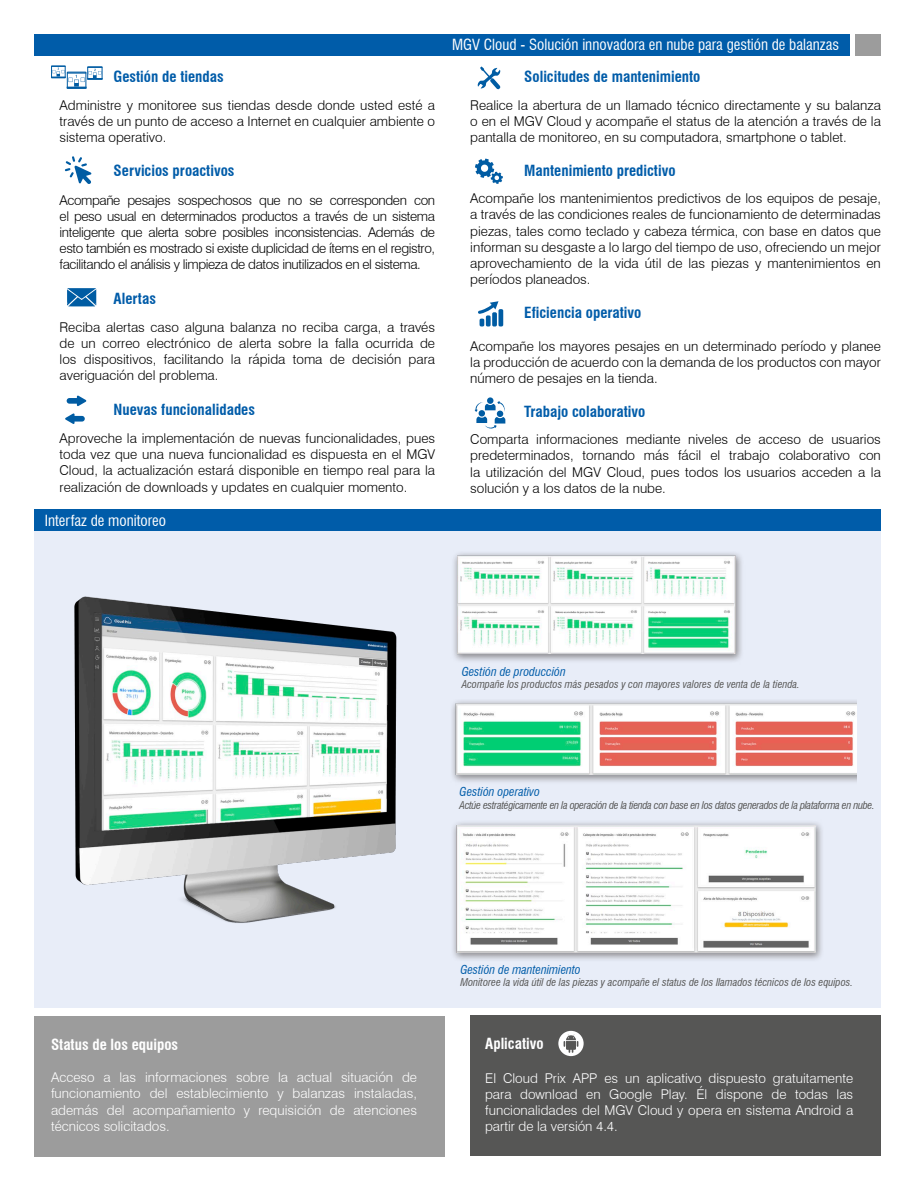
<style>
.page{position:relative;width:915px;height:1191px;background:#fff}
.page>*{position:absolute;margin:0;border:0;box-sizing:border-box;transform-origin:0 0}
.SubTítulo_2{font:700 condensed 15px "Swiss 721 BT";color:#005ca9}
.Título{font:condensed 15px "Swiss 721 BT";color:#fff}
.Título-2{font:700 condensed 15px "Swiss 721 BT";color:#fff}
.Item_NEW{font:300 13.5px/16.2px "Swiss 721 BT";color:#000;text-align:justify}
.SubTítulo_2-2{font:300 13.5px/16.2px "Swiss 721 BT";color:#000;text-align:justify}
.Item_NEW-2{font:300 13.5px/16.2px "Swiss 721 BT";color:#fff;text-align:justify}
.SubTítulo_2-3{font:italic condensed 12px "Swiss 721 BT";color:#005ca9}
.SubTítulo_2-4{font:italic condensed 10.5px "Swiss 721 BT";color:#565655}
.SubTítulo_2-5{font:italic condensed 10.5px "Swiss 721 BT";letter-spacing:-.03em;color:#565655}
</style>
<div class="page">
<div style="left:34px;top:34px;width:815px;height:21px;background:#005ca9"></div>
<div style="left:855px;top:34px;width:25px;height:21px;background:#9c9c9c"></div>
<div style="left:34px;top:1016px;width:410px;height:141px;background:#9c9c9c"></div>
<div style="left:470px;top:1015px;width:410px;height:140px;background:#565655"></div>
<div style="left:34px;top:521px;width:846px;height:486px;background:#e8edf8"></div>
<div style="left:34px;top:509px;width:846px;height:21px;background:#005ca9"></div>
<img style="left:74px;top:596px;width:323px;height:327px">
<img style="left:452px;top:553px;width:404px;height:407px">
<hr style="left:67px;top:87px;width:20px;height:2px;background:#005ca3">
<svg style="left:51px;top:66px;width:52px;height:21px"></svg>
<svg style="left:474px;top:397px;width:31px;height:32px"></svg>
<svg style="left:477px;top:66px;width:23px;height:23px"></svg>
<svg style="left:475px;top:158px;width:27px;height:26px"></svg>
<svg style="left:65px;top:156px;width:26px;height:28px"></svg>
<svg style="left:67px;top:395px;width:19px;height:11px"></svg>
<svg style="left:65px;top:413px;width:20px;height:11px"></svg>
<svg style="left:67px;top:288px;width:30px;height:18px"></svg>
<svg style="left:478px;top:301px;width:25px;height:25px"></svg>
<svg style="left:558px;top:1030px;width:25px;height:26px"></svg>
<p class="SubTítulo_2" style="left:114px;top:67px;width:111px">Gestión de tiendas</p>
<p class="Item_NEW" style="left:60px;top:97px;width:377px">Administre y monitoree sus tiendas desde donde usted esté a través de un punto de acceso a Internet en cualquier ambiente o sistema operativo.</p>
<p class="SubTítulo_2" style="left:114px;top:162px;width:122px">Servicios proactivos</p>
<p class="SubTítulo_2-2" style="left:60px;top:192px;width:377px">Acompañe pesajes sospechosos que no se corresponden con el peso usual en determinados productos a través de un sistema inteligente que alerta sobre posibles inconsistencias. Además de esto también es mostrado si existe duplicidad de ítems en el registro, facilitando el análisis y limpieza de datos inutilizados en el sistema.</p>
<p class="SubTítulo_2" style="left:114px;top:289px;width:44px">Alertas</p>
<p class="Item_NEW" style="left:60px;top:319px;width:377px">Reciba alertas caso alguna balanza no reciba carga, a través de un correo electrónico de alerta sobre la falla ocurrida de los dispositivos, facilitando la rápida toma de decisión para averiguación del problema.</p>
<p class="SubTítulo_2" style="left:114px;top:400px;width:143px">Nuevas funcionalidades</p>
<p class="Item_NEW" style="left:60px;top:430px;width:377px">Aproveche la implementación de nuevas funcionalidades, pues toda vez que una nueva funcionalidad es dispuesta en el MGV Cloud, la actualización estará disponible en tiempo real para la realización de downloads y updates en cualquier momento.</p>
<p class="Título" style="left:45px;top:511px;width:123px">Interfaz de monitoreo</p>
<p class="Título" style="left:452px;top:36px;width:388px">MGV Cloud - Solución innovadora en nube para gestión de balanzas</p>
<p class="SubTítulo_2" style="left:524px;top:67px;width:177px">Solicitudes de mantenimiento</p>
<p class="Item_NEW" style="left:470px;top:97px;width:412px">Realice la abertura de un llamado técnico directamente y su balanza o en el MGV Cloud y acompañe el status de la atención a través de la pantalla de monitoreo, en su computadora, smartphone o tablet.</p>
<p class="SubTítulo_2" style="left:524px;top:162px;width:153px">Mantenimiento predictivo</p>
<p class="SubTítulo_2-2" style="left:470px;top:190px;width:412px">Acompañe los mantenimientos predictivos de los equipos de pesaje, a través de las condiciones reales de funcionamiento de determinadas piezas, tales como teclado y cabeza térmica, con base en datos que informan su desgaste a lo largo del tiempo de uso, ofreciendo un mejor aprovechamiento de la vida útil de las piezas y mantenimientos en períodos planeados.</p>
<p class="SubTítulo_2" style="left:524px;top:304px;width:118px">Eficiencia operativo</p>
<p class="SubTítulo_2-2" style="left:470px;top:338px;width:412px">Acompañe los mayores pesajes en un determinado período y planee la producción de acuerdo con la demanda de los productos con mayor número de pesajes en la tienda.</p>
<p class="SubTítulo_2" style="left:524px;top:403px;width:123px">Trabajo colaborativo</p>
<p class="Item_NEW" style="left:470px;top:431px;width:412px">Comparta informaciones mediante niveles de acceso de usuarios predeterminados, tornando más fácil el trabajo colaborativo con la utilización del MGV Cloud, pues todos los usuarios acceden a la solución y a los datos de la nube.</p>
<p class="SubTítulo_2-3" style="left:461px;top:664px;width:105px">Gestión de producción</p>
<p class="SubTítulo_2-4" style="left:461px;top:678px;width:339px">Acompañe los productos más pesados y con mayores valores de venta de la tienda.</p>
<p class="SubTítulo_2-3" style="left:459px;top:785px;width:82px">Gestión operativo</p>
<p class="SubTítulo_2-5" style="left:459px;top:799px;width:416px">Actúe estratégicamente en la operación de la tienda con base en los datos generados de la plataforma en nube.</p>
<p class="Título-2" style="left:51px;top:1035px;width:128px">Status de los equipos</p>
<p class="Item_NEW-2" style="left:51px;top:1069px;width:367px">Acceso a las informaciones sobre la actual situación de funcionamiento del establecimiento y balanzas instaladas, además del acompañamiento y requisición de atenciones técnicos solicitados.</p>
<p class="SubTítulo_2-3" style="left:460px;top:962px;width:122px">Gestión de mantenimiento</p>
<p class="SubTítulo_2-4" style="left:460px;top:976px;width:394px">Monitoree la vida útil de las piezas y acompañe el status de los llamados técnicos de los equipos.</p>
<p class="Título-2" style="left:485px;top:1034px;width:60px">Aplicativo</p>
<p class="Item_NEW-2" style="left:485px;top:1069px;width:369px">El Cloud Prix APP es un aplicativo dispuesto gratuitamente para download en Google Play. Él dispone de todas las funcionalidades del MGV Cloud y opera en sistema Android a partir de la versión 4.4.</p>
</div>
